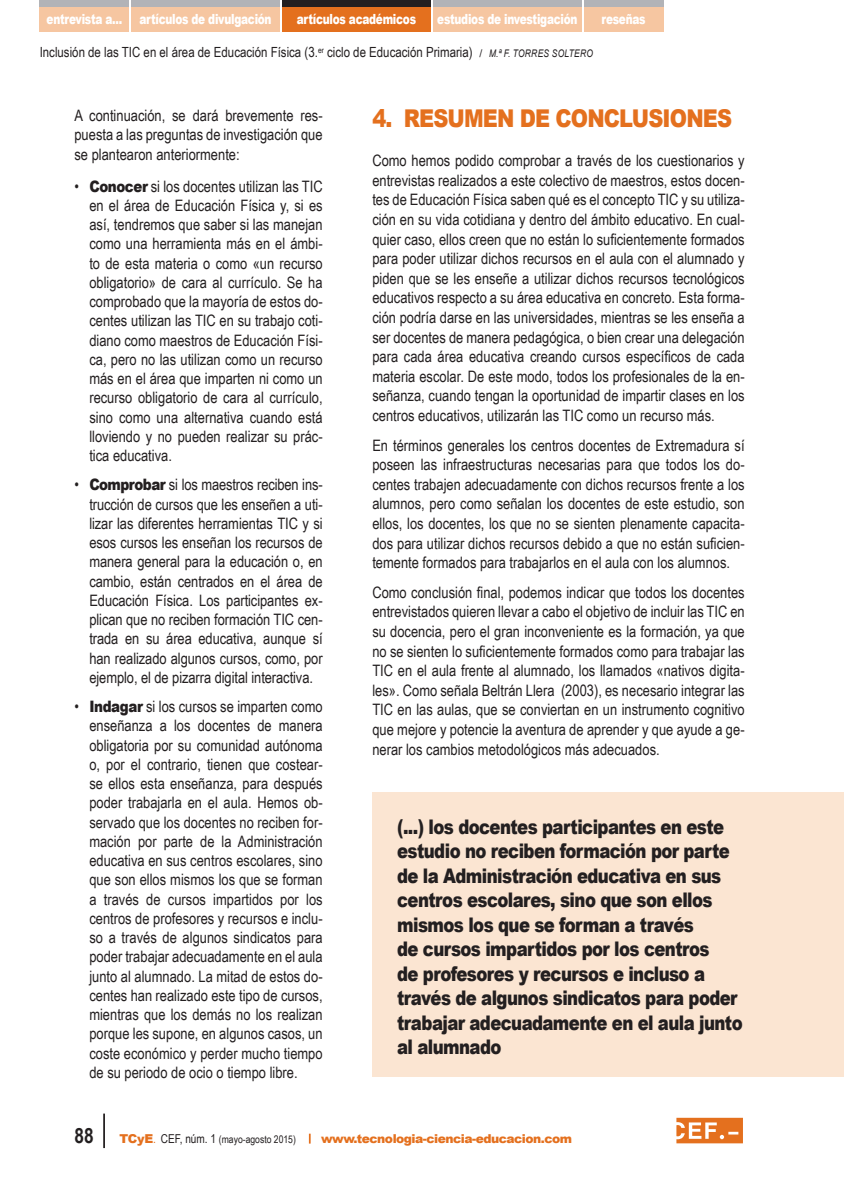
<style>
.page{position:relative;width:844px;height:1191px;background:#fff}
.page>*{position:absolute;margin:0;border:0;box-sizing:border-box;transform-origin:0 0}
._1__epigrafe{font:900 24.5px "Arial";letter-spacing:-.04em;color:#e4701e;scale:.85 1}
.t1{font:900 20.12px/24.5px "Arial";letter-spacing:-.035em;color:#231f20;scale:.82 1}
.sangria__bolo{font:15.75px/19.2px "Arial Narrow";color:#231f20;text-align:justify}
.t2{font:14px "Arial Narrow";color:#231f20}
.t3{font:900 14px "Arial";letter-spacing:-.025em;color:#fff;scale:.75 1}
.t4{font:900 12.25px "Arial";letter-spacing:-.04em;color:#e4701e}
.t5{font:10.5px "Arial Narrow";color:#231f20}
.s1{font-family:"Arial";font-size:10.5px}
.s2{font-family:"Arial";font-style:italic;font-size:10.5px}
.s3{font-family:"Arial";font-weight:900}
.s4{font-weight:700;font-size:21px}
.s5{font-family:"Arial";font-weight:900;font-size:12.25px;color:#e4701e}
.s6{font-size:12.25px;color:#e4701e}
.s7{font-size:12.25px}
</style>
<div class="page">
<hr style="left:103px;top:1113px;width:2px;height:35px;background:#231f20">
<div style="left:131px;top:0;width:149px;height:7px;background:#b2b3b7"></div>
<div style="left:282px;top:0;width:149px;height:7px;background:#231f20"></div>
<div style="left:433px;top:0;width:148px;height:7px;background:#b2b3b7"></div>
<div style="left:583px;top:0;width:80px;height:7px;background:#b2b3b7"></div>
<div style="left:40px;top:0;width:89px;height:7px;background:#b2b3b7"></div>
<div style="left:131px;top:7px;width:149px;height:25px;background:#f6c6a1"></div>
<div style="left:282px;top:7px;width:149px;height:25px;background:#e4701e"></div>
<div style="left:433px;top:7px;width:148px;height:25px;background:#f6c6a1"></div>
<div style="left:583px;top:7px;width:80px;height:25px;background:#f6c6a1"></div>
<div style="left:40px;top:7px;width:89px;height:25px;background:#f6c6a1"></div>
<svg style="left:676px;top:1117px;width:66px;height:26px;background:#ea9051"></svg>
<div style="left:372px;top:792px;width:471px;height:284px;background:#fbe5d2"></div>
<p class="t3" style="left:47px;top:9px;width:301px">entrevista a... artículos de divulgación</p>
<p class="t3" style="left:297px;top:9px;width:160px">artículos académicos</p>
<p class="t3" style="left:437px;top:9px;width:188px">estudios de investigación</p>
<p class="t3" style="left:601px;top:9px;width:60px">reseñas</p>
<p class="t2" style="left:40px;top:42px;width:554px">Inclusión de las TIC en el área de Educación Física (3.<sup>er</sup> ciclo de Educación Primaria) <span class="s1">/</span> <span class="s2">M.ª F. TORRES SOLTERO</span></p>
<p class="sangria__bolo" style="left:74px;top:105px;width:250px">A continuación, se dará brevemente res&shy;puesta a las preguntas de investigación que se plantearon anteriormente:</p>
<p class="sangria__bolo" style="left:89px;top:176px;width:235px;text-indent:-15px">• <span class="s3">Conocer</span> si los docentes utilizan las TIC en el área de Educación Física y, si es así, tendremos que saber si las manejan como una herramienta más en el ámbi&shy;to de esta materia o como «un recurso obligatorio» de cara al currículo. Se ha comprobado que la mayoría de estos do&shy;centes utilizan las TIC en su trabajo coti&shy;diano como maestros de Educación Físi&shy;ca, pero no las utilizan como un recurso más en el área que imparten ni como un recurso obligatorio de cara al currículo, sino como una alternativa cuando está lloviendo y no pueden realizar su prác&shy;tica educativa.</p>
<p class="sangria__bolo" style="left:89px;top:474px;width:235px;text-indent:-15px">• <span class="s3">Comprobar</span> si los maestros reciben ins&shy;trucción de cursos que les enseñen a uti&shy;lizar las diferentes herramientas TIC y si esos cursos les enseñan los recursos de manera general para la educación o, en cambio, están centrados en el área de Educación Física. Los participantes ex&shy;plican que no reciben formación TIC cen&shy;trada en su área educativa, aunque sí han realizado algunos cursos, como, por ejemplo, el de pizarra digital interactiva.</p>
<p class="sangria__bolo" style="left:89px;top:696px;width:235px;text-indent:-15px">• <span class="s3">Indagar</span> si los cursos se imparten como enseñanza a los docentes de manera obligatoria por su comunidad autónoma o, por el contrario, tienen que costear&shy;se ellos esta enseñanza, para después poder trabajarla en el aula. Hemos ob&shy;servado que los docentes no reciben for&shy;mación por parte de la Administración educativa en sus centros escolares, sino que son ellos mismos los que se forman a través de cursos impartidos por los centros de profesores y recursos e inclu&shy;so a través de algunos sindicatos para poder trabajar adecuadamente en el aula junto al alumnado. La mitad de estos do&shy;centes han realizado este tipo de cursos, mientras que los demás no los realizan porque les supone, en algunos casos, un coste económico y perder mucho tiempo de su periodo de ocio o tiempo libre.</p>
<p class="_1__epigrafe" style="left:372px;top:100px;width:424px">4. RESUMEN DE CONCLUSIONES</p>
<p class="sangria__bolo" style="left:372px;top:150px;width:374px">Como hemos podido comprobar a través de los cuestionarios y entrevistas realizados a este colectivo de maestros, estos docen&shy;tes de Educación Física saben qué es el concepto TIC y su utiliza&shy;ción en su vida cotidiana y dentro del ámbito educativo. En cual&shy;quier caso, ellos creen que no están lo suficientemente formados para poder utilizar dichos recursos en el aula con el alumnado y piden que se les enseñe a utilizar dichos recursos tecnológicos educativos respecto a su área educativa en concreto. Esta forma&shy;ción podría darse en las universidades, mientras se les enseña a ser docentes de manera pedagógica, o bien crear una delegación para cada área educativa creando cursos específicos de cada materia escolar. De este modo, todos los profesionales de la en&shy;señanza, cuando tengan la oportunidad de impartir clases en los centros educativos, utilizarán las TIC como un recurso más.</p>
<p class="sangria__bolo" style="left:372px;top:435px;width:374px">En términos generales los centros docentes de Extremadura sí poseen las infraestructuras necesarias para que todos los do&shy;centes trabajen adecuadamente con dichos recursos frente a los alumnos, pero como señalan los docentes de este estudio, son ellos, los docentes, los que no se sienten plenamente capacita&shy;dos para utilizar dichos recursos debido a que no están suficien&shy;temente formados para trabajarlos en el aula con los alumnos.</p>
<p class="sangria__bolo" style="left:372px;top:582px;width:374px">Como conclusión final, podemos indicar que todos los docentes entrevistados quieren llevar a cabo el objetivo de incluir las TIC en su docencia, pero el gran inconveniente es la formación, ya que no se sienten lo suficientemente formados como para trabajar las TIC en el aula frente al alumnado, los llamados «nativos digita&shy;les». Como señala Beltrán Llera (2003), es necesario integrar las TIC en las aulas, que se conviertan en un instrumento cognitivo que mejore y potencie la aventura de aprender y que ayude a ge&shy;nerar los cambios metodológicos más adecuados.</p>
<p class="t1" style="left:397px;top:813px;width:423px">(...) los docentes participantes en este estudio no reciben formación por parte de la Administración educativa en sus centros escolares, sino que son ellos mismos los que se forman a través<br>de cursos impartidos por los centros<br>de profesores y recursos e incluso a través de algunos sindicatos para poder trabajar adecuadamente en el aula junto al alumnado</p>
<p class="t5" style="left:74px;top:1131px;width:223px"><span class="s4">88</span> <span class="s5">TCyE</span><span class="s6">.</span> <span class="s7">CEF, núm. 1</span> (mayo-agosto 2015)</p>
<p class="t4" style="left:321px;top:1129px;width:252px">www.tecnologia-ciencia-educacion.com</p>
</div>
